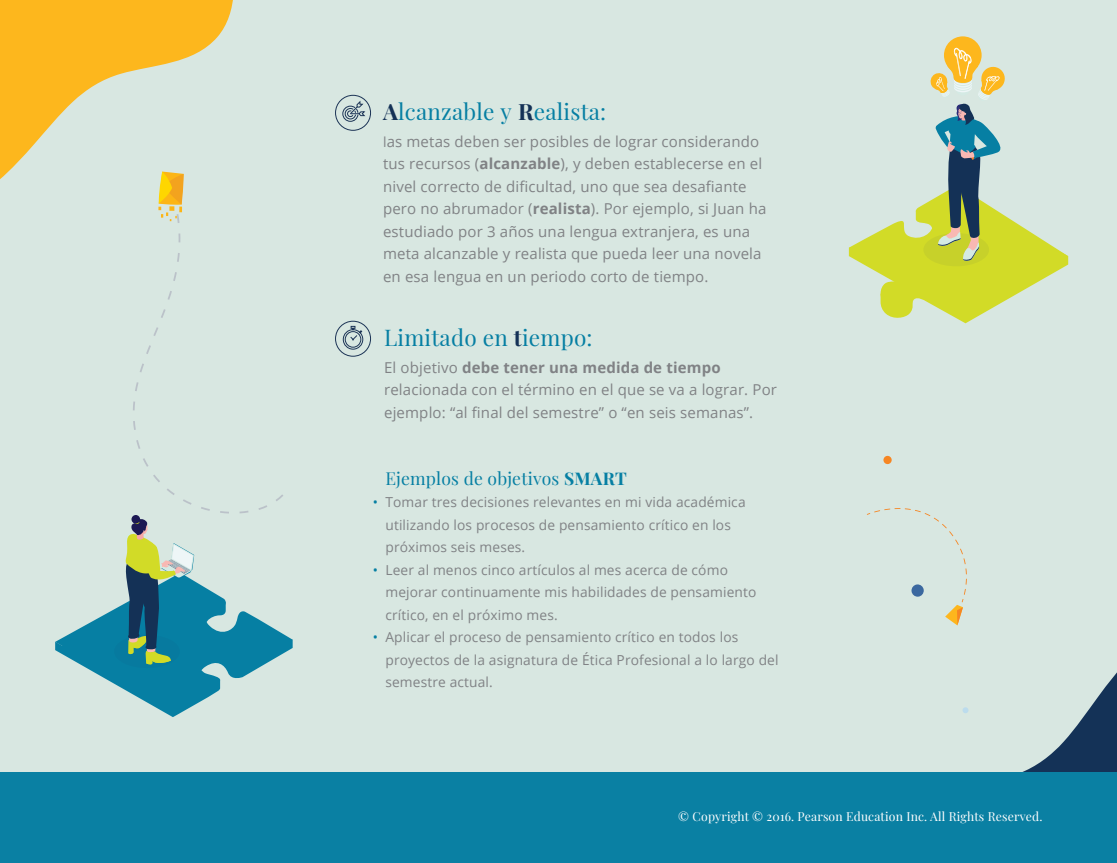
<style>
.page{position:relative;width:1117px;height:863px;background:#fff}
.page>*{position:absolute;margin:0;border:0;box-sizing:border-box;transform-origin:0 0}
.t1{font:22.5px "Playfair Display";letter-spacing:.01em;color:#067fa3}
.t2{font:17.5px "Playfair Display";letter-spacing:.01em;color:#067fa3}
.t3{font:15px/22.5px "Open Sans";letter-spacing:.01em;color:#808285}
.t4{font:13.75px/22.5px "Open Sans";letter-spacing:.01em;color:#808285}
.t5{font:13.75px "Open Sans";color:#067fa3}
.t6{font:12.25px "Playfair Display";letter-spacing:.015em;color:#fff}
.s1{font-weight:700;color:#143156}
.s2{font-size:13.75px}
.s3{font-weight:700}
</style>
<div class="page">
<div style="left:0;top:0;width:1116px;height:863px;background:#d8e7e1"></div>
<div style="left:943px;top:36px;width:38px;height:38px;background:#fdb71d;border-radius:50%"></div>
<svg style="left:848px;top:48px;width:220px;height:275px"></svg>
<div style="left:335px;top:321px;width:36px;height:35px;border:1px solid #1c3456;border-radius:50%"></div>
<svg style="left:349px;top:326px;width:14px;height:15px"></svg>
<div style="left:343px;top:329px;width:20px;height:20px;border:1px solid #1c3456;border-radius:50%"></div>
<div style="left:345px;top:331px;width:16px;height:16px;border:1px solid #1c3456;border-radius:50%"></div>
<div style="left:335px;top:95px;width:36px;height:36px;border:1px solid #1c3456;border-radius:50%"></div>
<svg style="left:342px;top:101px;width:24px;height:21px"></svg>
<div style="left:131px;top:515px;width:9px;height:8px;background:#1c1954;border-radius:50%"></div>
<svg style="left:55px;top:518px;width:237px;height:199px"></svg>
<svg style="left:133px;top:221px;width:150px;height:292px"></svg>
<svg style="left:161px;top:217px;width:18px;height:4px"></svg>
<svg style="left:957px;top:625px;width:159px;height:147px"></svg>
<svg style="left:0;top:0;width:233px;height:217px"></svg>
<svg style="left:867px;top:508px;width:99px;height:117px"></svg>
<div style="left:883px;top:455px;width:8px;height:9px;background:#f68623;border-radius:50%"></div>
<svg style="left:962px;top:707px;width:6px;height:6px"></svg>
<div style="left:911px;top:584px;width:12px;height:13px;background:#3b689f;border-radius:50%"></div>
<div style="left:1px;top:772px;width:1115px;height:91px;background:#0a80a3"></div>
<h1 class="t1" style="left:383px;top:94px;width:225px"><span class="s1">A</span>lcanzable y <span class="s1">R</span>ealista:</h1>
<p class="t3" style="left:383px;top:130px;width:385px"><span class="s2">l</span>as metas deben ser posibles de lograr considerando tus recursos (<span class="s3">alcanzable</span>), y deben establecerse en el nivel correcto de dificultad, uno que sea desafiante pero no abrumador (<span class="s3">realista</span>). Por ejemplo, si Juan ha estudiado por 3 años una lengua extranjera, es una meta alcanzable y realista que pueda leer una novela en esa lengua en un periodo corto de tiempo.</p>
<h1 class="t1" style="left:384px;top:320px;width:210px">Limitado en <span class="s1">t</span>iempo:</h1>
<p class="t3" style="left:384px;top:355px;width:394px">El objetivo <span class="s3">debe tener una medida de tiempo </span>relacionada con el término en el que se va a lograr. Por ejemplo: “al final del semestre” o “en seis semanas”.</p>
<p class="t5" style="left:373px;top:492px;width:7px">•</p>
<p class="t5" style="left:373px;top:560px;width:7px">•</p>
<p class="t5" style="left:373px;top:627px;width:7px">•</p>
<p class="t2" style="left:385px;top:464px;width:243px">Ejemplos de objetivos <span class="s3">SMART</span></p>
<p class="t4" style="left:385px;top:490px;width:394px">Tomar tres decisiones relevantes en mi vida académica utilizando los procesos de pensamiento crítico en los próximos seis meses.<br>Leer al menos cinco artículos al mes acerca de cómo mejorar continuamente mis habilidades de pensamiento crítico, en el próximo mes.<br>Aplicar el proceso de pensamiento crítico en todos los proyectos de la asignatura de Ética Profesional a lo largo del semestre actual.</p>
<p class="t6" style="left:678px;top:807px;width:365px">© Copyright © 2016. Pearson Education Inc. All Rights Reserved.</p>
</div>
